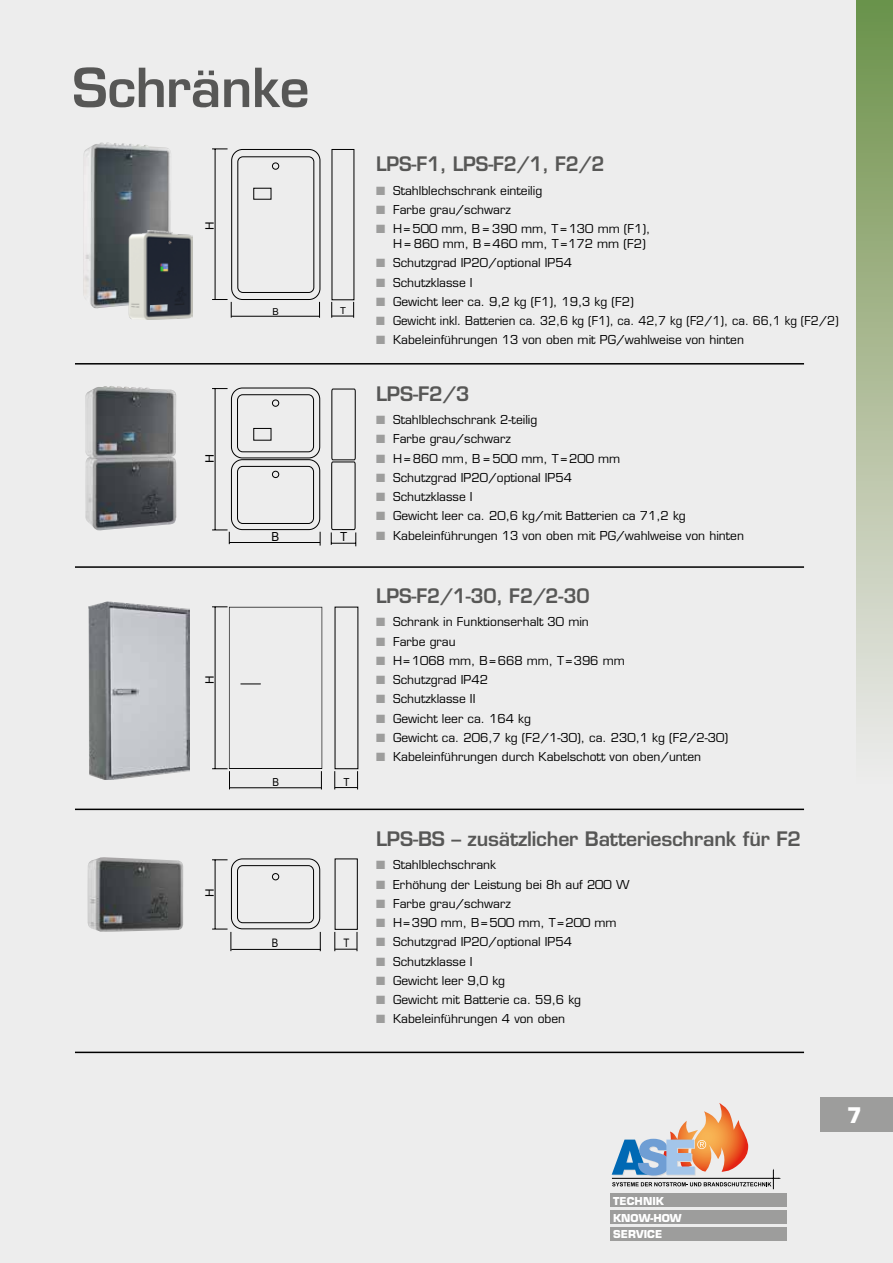
<style>
.page{position:relative;width:893px;height:1263px;background:#ededed}
.page>*{position:absolute;margin:0;border:0;box-sizing:border-box;transform-origin:0 0}
.t1{font:600 52.5px "Eurostile";letter-spacing:-.01em;color:#575756}
.t2{font:700 21px "Eurostile";color:#fff}
.t3{font:600 19.5px "Eurostile";letter-spacing:-.01em;color:#575756}
.t4{font:600 19.5px "Eurostile";letter-spacing:-.01em;color:#575756;scale:.96 1}
.t5{font:12.45px "Arial";color:#000;scale:.94 1}
.t6{font:12px/15px "Eurostile";color:#000}
.t7{font:12px "Eurostile";color:#000;scale:.96 1}
.t8{font:11.7px "Arial";color:#000}
.t9{font:11.7px "Arial";color:#000;scale:.83 1}
.t10{font:11.7px "Arial";color:#000;scale:1.07 1}
.t11{font:11.1px "Arial";color:#000;scale:.9 1}
.t12{font:700 10.65px/16.8px "Eurostile";color:#fff}
.t13{font:9.6px "Arial";color:#000}
.s1{color:#9d9d9c}
</style>
<div class="page">
<div style="left:821px;top:1097px;width:72px;height:34px;background:#9d9d9c"></div>
<div style="left:856px;top:0;width:37px;height:783px;background:linear-gradient(to bottom,#6d9149,#f0ebed)"></div>
<svg style="left:612px;top:1103px;width:169px;height:86px"></svg>
<div style="left:610px;top:1194px;width:177px;height:13px;background:#9d9d9c"></div>
<div style="left:610px;top:1211px;width:177px;height:13px;background:#9d9d9c"></div>
<div style="left:610px;top:1227px;width:177px;height:14px;background:#9d9d9c"></div>
<div style="left:231px;top:149px;width:89px;height:151px;border:1px solid #000;border-radius:11px"></div>
<div style="left:237px;top:156px;width:77px;height:137px;border:1px solid #000;border-radius:5px"></div>
<svg style="left:331px;top:302px;width:23px;height:16px"></svg>
<hr style="left:231px;top:316px;width:89px;height:1px;background:#000">
<svg style="left:319px;top:302px;width:1px;height:16px"></svg>
<svg style="left:320px;top:532px;width:1px;height:14px"></svg>
<hr style="left:229px;top:542px;width:91px;height:1px;background:#000">
<svg style="left:212px;top:388px;width:16px;height:1px"></svg>
<hr style="left:215px;top:389px;width:1px;height:141px;background:#000">
<svg style="left:212px;top:530px;width:18px;height:14px"></svg>
<svg style="left:212px;top:859px;width:16px;height:1px"></svg>
<hr style="left:215px;top:860px;width:1px;height:69px;background:#000">
<svg style="left:212px;top:149px;width:16px;height:1px"></svg>
<hr style="left:215px;top:149px;width:1px;height:150px;background:#000">
<svg style="left:212px;top:299px;width:20px;height:19px"></svg>
<svg style="left:331px;top:388px;width:26px;height:158px"></svg>
<div style="left:335px;top:858px;width:23px;height:72px;border:1px solid #000"></div>
<svg style="left:335px;top:932px;width:23px;height:19px"></svg>
<hr style="left:231px;top:949px;width:90px;height:1px;background:#000">
<svg style="left:320px;top:932px;width:1px;height:19px"></svg>
<svg style="left:212px;top:929px;width:20px;height:22px"></svg>
<svg style="left:334px;top:771px;width:24px;height:18px"></svg>
<div style="left:237px;top:394px;width:77px;height:58px;border:1px solid #000;border-radius:5px"></div>
<div style="left:253px;top:428px;width:18px;height:12px;border:1px solid #000"></div>
<div style="left:231px;top:388px;width:89px;height:70px;border:1px solid #000;border-radius:11px"></div>
<div style="left:237px;top:466px;width:77px;height:58px;border:1px solid #000;border-radius:5px"></div>
<div style="left:231px;top:459px;width:89px;height:71px;border:1px solid #000;border-radius:11px"></div>
<div style="left:237px;top:865px;width:77px;height:58px;border:1px solid #000;border-radius:5px"></div>
<div style="left:231px;top:858px;width:89px;height:71px;border:1px solid #000;border-radius:11px"></div>
<svg style="left:212px;top:607px;width:110px;height:182px"></svg>
<div style="left:272px;top:400px;width:7px;height:7px;border:1px solid #000;border-radius:50%"></div>
<div style="left:272px;top:163px;width:7px;height:7px;border:1px solid #000;border-radius:50%"></div>
<div style="left:272px;top:471px;width:7px;height:7px;border:1px solid #000;border-radius:50%"></div>
<div style="left:272px;top:873px;width:7px;height:7px;border:1px solid #000;border-radius:50%"></div>
<img style="left:83px;top:142px;width:88px;height:166px">
<img style="left:85px;top:386px;width:91px;height:145px">
<img style="left:88px;top:602px;width:101px;height:178px">
<img style="left:88px;top:857px;width:95px;height:75px">
<hr style="left:75px;top:1052px;width:729px;height:1px;background:#000">
<hr style="left:75px;top:809px;width:729px;height:1px;background:#000">
<hr style="left:75px;top:566px;width:729px;height:2px;background:#000">
<hr style="left:75px;top:363px;width:729px;height:2px;background:#000">
<img style="left:128px;top:230px;width:64px;height:90px">
<img style="left:150px;top:304px;width:18px;height:9px">
<h1 class="t1" style="left:72px;top:55px;width:239px">Schränke</h1>
<p class="t8" style="left:202px;top:230px;width:10px;rotate:-90deg">H</p>
<p class="t10" style="left:202px;top:463px;width:10px;rotate:-90deg">H</p>
<p class="t8" style="left:202px;top:684px;width:10px;rotate:-90deg">H</p>
<p class="t8" style="left:202px;top:897px;width:10px;rotate:-90deg">H</p>
<p class="t13" style="left:272px;top:305px;width:8px">B</p>
<p class="t13" style="left:340px;top:305px;width:7px">T</p>
<p class="t5" style="left:272px;top:528px;width:10px">B</p>
<p class="t5" style="left:340px;top:529px;width:9px">T</p>
<p class="t11" style="left:272px;top:775px;width:9px">B</p>
<p class="t11" style="left:343px;top:774px;width:8px">T</p>
<p class="t9" style="left:272px;top:936px;width:9px">B</p>
<p class="t9" style="left:343px;top:935px;width:9px">T</p>
<h3 class="t4" style="left:376px;top:152px;width:240px">LPS-F1, LPS-F2/1, F2/2</h3>
<p class="t6" style="left:376px;top:183px;width:168px"><span class="s1">■</span> Stahlblechschrank einteilig</p>
<p class="t6" style="left:376px;top:202px;width:136px"><span class="s1">■</span> Farbe grau/schwarz</p>
<p class="t6" style="left:393px;top:221px;width:259px;text-indent:-17px"><span class="s1">■</span> H = 500 mm, B = 390 mm, T = 130 mm (F1),<br>H = 860 mm, B = 460 mm, T = 172 mm (F2)</p>
<p class="t6" style="left:376px;top:255px;width:198px"><span class="s1">■</span> Schutzgrad IP20/optional IP54</p>
<p class="t6" style="left:376px;top:275px;width:98px"><span class="s1">■</span> Schutzklasse I</p>
<p class="t6" style="left:376px;top:294px;width:259px"><span class="s1">■</span> Gewicht leer ca. 9,2 kg (F1), 19,3 kg (F2)</p>
<p class="t7" style="left:376px;top:314px;width:483px"><span class="s1">■</span> Gewicht inkl. Batterien ca. 32,6 kg (F1), ca. 42,7 kg (F2/1), ca. 66,1 kg (F2/2)</p>
<p class="t6" style="left:376px;top:333px;width:369px"><span class="s1">■</span> Kabeleinführungen 13 von oben mit PG/wahlweise von hinten</p>
<h3 class="t3" style="left:376px;top:381px;width:95px">LPS-F2/3</h3>
<p class="t6" style="left:376px;top:412px;width:163px"><span class="s1">■</span> Stahlblechschrank 2-teilig</p>
<p class="t6" style="left:376px;top:431px;width:136px"><span class="s1">■</span> Farbe grau/schwarz</p>
<p class="t6" style="left:376px;top:451px;width:246px"><span class="s1">■</span> H = 860 mm, B = 500 mm, T = 200 mm</p>
<p class="t6" style="left:376px;top:470px;width:198px"><span class="s1">■</span> Schutzgrad IP20/optional IP54</p>
<p class="t6" style="left:376px;top:489px;width:98px"><span class="s1">■</span> Schutzklasse I</p>
<p class="t6" style="left:376px;top:508px;width:311px"><span class="s1">■</span> Gewicht leer ca. 20,6 kg/mit Batterien ca 71,2 kg</p>
<p class="t6" style="left:376px;top:528px;width:369px"><span class="s1">■</span> Kabeleinführungen 13 von oben mit PG/wahlweise von hinten</p>
<h3 class="t4" style="left:376px;top:583px;width:224px">LPS-F2/1-30, F2/2-30</h3>
<p class="t6" style="left:376px;top:614px;width:214px"><span class="s1">■</span> Schrank in Funktionserhalt 30 min</p>
<p class="t6" style="left:376px;top:634px;width:81px"><span class="s1">■</span> Farbe grau</p>
<p class="t6" style="left:376px;top:653px;width:250px"><span class="s1">■</span> H=1068 mm, B = 668 mm, T =396 mm</p>
<p class="t6" style="left:376px;top:672px;width:114px"><span class="s1">■</span> Schutzgrad IP42</p>
<p class="t6" style="left:376px;top:691px;width:101px"><span class="s1">■</span> Schutzklasse II</p>
<p class="t6" style="left:376px;top:711px;width:156px"><span class="s1">■</span> Gewicht leer ca. 164 kg</p>
<p class="t6" style="left:376px;top:730px;width:354px"><span class="s1">■</span> Gewicht ca. 206,7 kg (F2/1-30), ca. 230,1 kg (F2/2-30)</p>
<p class="t6" style="left:376px;top:749px;width:326px"><span class="s1">■</span> Kabeleinführungen durch Kabelschott von oben/unten</p>
<h3 class="t3" style="left:376px;top:826px;width:427px">LPS-BS – zusätzlicher Batterieschrank für F2</h3>
<p class="t6" style="left:376px;top:857px;width:121px"><span class="s1">■</span> Stahlblechschrank</p>
<p class="t6" style="left:376px;top:877px;width:255px"><span class="s1">■</span> Erhöhung der Leistung bei 8h auf 200 W</p>
<p class="t6" style="left:376px;top:896px;width:136px"><span class="s1">■</span> Farbe grau/schwarz</p>
<p class="t6" style="left:376px;top:915px;width:242px"><span class="s1">■</span> H=390 mm, B = 500 mm, T =200 mm</p>
<p class="t6" style="left:376px;top:934px;width:198px"><span class="s1">■</span> Schutzgrad IP20/optional IP54</p>
<p class="t6" style="left:376px;top:954px;width:98px"><span class="s1">■</span> Schutzklasse I</p>
<p class="t6" style="left:376px;top:973px;width:130px"><span class="s1">■</span> Gewicht leer 9,0 kg</p>
<p class="t6" style="left:376px;top:992px;width:206px"><span class="s1">■</span> Gewicht mit Batterie ca. 59,6 kg</p>
<p class="t6" style="left:376px;top:1011px;width:191px"><span class="s1">■</span> Kabeleinführungen 4 von oben</p>
<p class="t12" style="left:613px;top:1192px;width:70px">TECHNIK<br>KNOW-HOW<br>SERVICE</p>
<h2 class="t2" style="left:847px;top:1102px;width:17px">7</h2>
</div>
